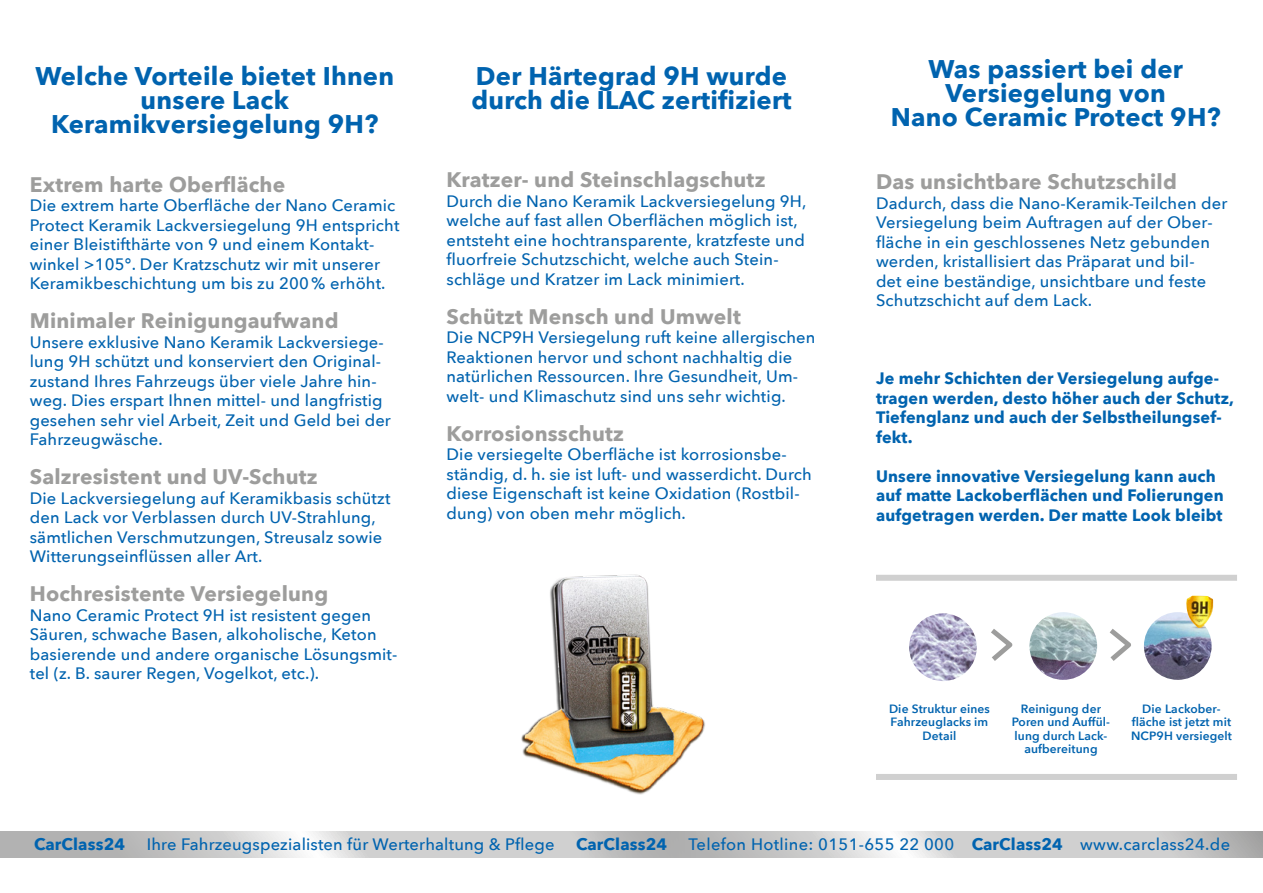
<style>
.page{position:relative;width:1263px;height:893px;background:#fff}
.page>*{position:absolute;margin:0;border:0;box-sizing:border-box;transform-origin:0 0}
.t1{font:700 25.5px/24px "Avenir Next";letter-spacing:.01em;color:#0063af;text-align:center}
.t2{font:700 21px "Avenir Next";letter-spacing:.01em;color:#9d9d9c}
.t3{font:500 16.5px/19.5px "Avenir Next";letter-spacing:.01em;color:#0063af}
.t4{font:700 16.5px/19.5px "Avenir Next";letter-spacing:.01em;color:#0063af}
.t5{font:600 12px/13.5px "Avenir Next";letter-spacing:.01em;color:#0063af;text-align:center}
.s1{font-weight:700}
</style>
<div class="page">
<svg style="left:0;top:831px;width:580px;height:26px;background:#ccc"></svg>
<svg style="left:580px;top:831px;width:683px;height:26px;background:#cacac9"></svg>
<div style="left:876px;top:575px;width:361px;height:6px;background:#d0d0d0"></div>
<div style="left:876px;top:774px;width:361px;height:6px;background:#d0d0d0"></div>
<img style="left:909px;top:613px;width:68px;height:68px;border-radius:34px">
<img style="left:1029px;top:612px;width:68px;height:68px;border-radius:34px">
<img style="left:1144px;top:612px;width:67px;height:68px;border-radius:34px">
<img style="left:1185px;top:596px;width:29px;height:32px">
<svg style="left:991px;top:629px;width:22px;height:32px"></svg>
<svg style="left:1109px;top:629px;width:22px;height:32px"></svg>
<img style="left:521px;top:574px;width:184px;height:221px">
<p class="t1" style="left:35px;top:64px;width:360px">Welche Vorteile bietet Ihnen unsere Lack<br>Keramikversiegelung 9H?</p>
<p class="t2" style="left:30px;top:166px;width:257px">Extrem harte Oberfläche</p>
<p class="t3" style="left:30px;top:195px;width:371px">Die extrem harte Oberfläche der Nano Ceramic Protect Keramik Lackversiegelung 9H entspricht einer Bleistifthärte von 9 und einem Kontakt&shy;winkel &gt;105°. Der Kratzschutz wir mit unserer Keramikbeschichtung um bis zu 200% erhöht.</p>
<p class="t2" style="left:30px;top:302px;width:310px">Minimaler Reinigungaufwand</p>
<p class="t3" style="left:30px;top:331px;width:363px">Unsere exklusive Nano Keramik Lackversiege&shy;lung 9H schützt und konserviert den Original&shy;zustand Ihres Fahrzeugs über viele Jahre hin&shy;weg. Dies erspart Ihnen mittel- und langfristig gesehen sehr viel Arbeit, Zeit und Geld bei der Fahrzeugwäsche.</p>
<p class="t2" style="left:30px;top:458px;width:289px">Salzresistent und UV-Schutz</p>
<p class="t3" style="left:30px;top:487px;width:362px">Die Lackversiegelung auf Keramikbasis schützt den Lack vor Verblassen durch UV-Strahlung, sämtlichen Verschmutzungen, Streusalz sowie Witterungseinflüssen aller Art.</p>
<p class="t2" style="left:30px;top:575px;width:300px">Hochresistente Versiegelung</p>
<p class="t3" style="left:30px;top:604px;width:369px">Nano Ceramic Protect 9H ist resistent gegen Säuren, schwache Basen, alkoholische, Keton basierende und andere organische Lösungsmit&shy;tel (z. B. saurer Regen, Vogelkot, etc.).</p>
<p class="t1" style="left:471px;top:64px;width:322px;text-align:left">Der Härtegrad 9H wurde durch die ILAC zertifiziert</p>
<p class="t2" style="left:446px;top:161px;width:320px">Kratzer- und Steinschlagschutz</p>
<p class="t3" style="left:446px;top:190px;width:361px">Durch die Nano Keramik Lackversiegelung 9H, welche auf fast allen Oberflächen möglich ist, entsteht eine hochtransparente, kratzfeste und fluorfreie Schutzschicht, welche auch Stein&shy;schläge und Kratzer im Lack minimiert.</p>
<p class="t2" style="left:446px;top:298px;width:296px">Schützt Mensch und Umwelt</p>
<p class="t3" style="left:446px;top:327px;width:370px">Die NCP9H Versiegelung ruft keine allergischen Reaktionen hervor und schont nachhaltig die natürlichen Ressourcen. Ihre Gesundheit, Um&shy;welt- und Klimaschutz sind uns sehr wichtig.</p>
<p class="t2" style="left:446px;top:415px;width:179px">Korrosionsschutz</p>
<p class="t3" style="left:446px;top:444px;width:367px">Die versiegelte Oberfläche ist korrosionsbe&shy;ständig, d. h. sie ist luft- und wasserdicht. Durch diese Eigenschaft ist keine Oxidation (Rostbil&shy;dung) von oben mehr möglich.</p>
<p class="t1" style="left:891px;top:57px;width:331px">Was passiert bei der<br>Versiegelung von<br>Nano Ceramic Protect 9H?</p>
<p class="t2" style="left:876px;top:164px;width:302px">Das unsichtbare Schutzschild</p>
<p class="t3" style="left:876px;top:193px;width:353px">Dadurch, dass die Nano-Keramik-Teilchen der Versiegelung beim Auftragen auf der Ober&shy;fläche in ein geschlossenes Netz gebunden werden, kristallisiert das Präparat und bil-<br>det eine beständige, unsichtbare und feste Schutzschicht auf dem Lack.</p>
<p class="t4" style="left:876px;top:369px;width:360px">Je mehr Schichten der Versiegelung aufge&shy;tragen werden, desto höher auch der Schutz, Tiefenglanz und auch der Selbstheilungsef&shy;fekt.</p>
<p class="t4" style="left:876px;top:466px;width:349px">Unsere innovative Versiegelung kann auch auf matte Lackoberflächen und Folierungen aufgetragen werden. Der matte Look bleibt</p>
<p class="t5" style="left:889px;top:702px;width:102px">Die Struktur eines<br>Fahrzeuglacks im<br>Detail</p>
<p class="t5" style="left:1012px;top:702px;width:100px">Reinigung der<br>Poren und Auffül&shy;lung durch Lack&shy;aufbereitung</p>
<p class="t5" style="left:1131px;top:702px;width:102px">Die Lackober&shy;fläche ist jetzt mit<br>NCP9H versiegelt</p>
<p class="t4" style="left:34px;top:834px;width:93px">CarClass24</p>
<p class="t3" style="left:147px;top:834px;width:409px">Ihre Fahrzeugspezialisten für Werterhaltung &amp; Pflege</p>
<p class="t4" style="left:576px;top:834px;width:93px">CarClass24</p>
<p class="t3" style="left:688px;top:834px;width:543px">Telefon Hotline: 0151-655 22 000 <span class="s1">CarClass24</span> www.carclass24.de</p>
</div>
